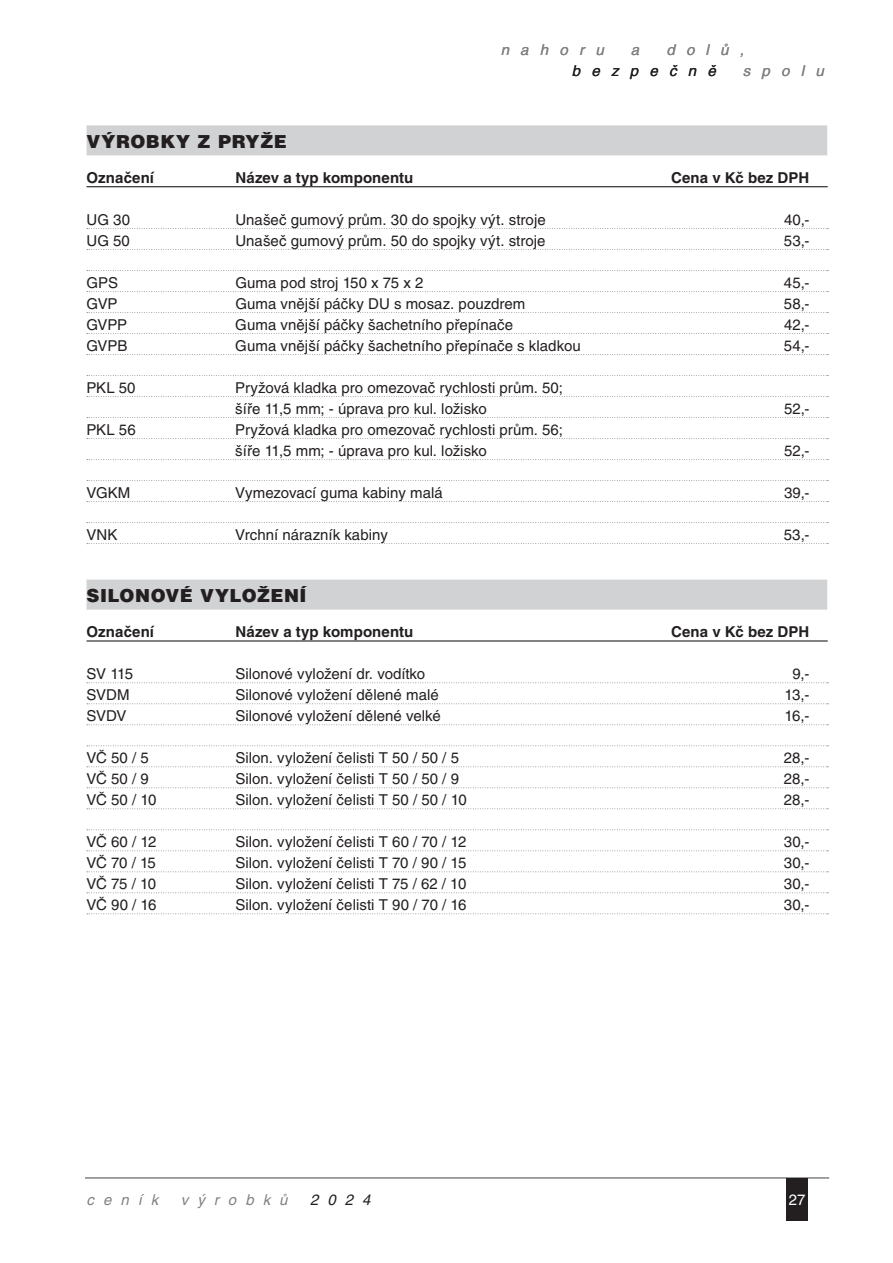
<style>
.page{position:relative;width:893px;height:1263px;background:#fff}
.page>*{position:absolute;margin:0;border:0;box-sizing:border-box;transform-origin:0 0}
.t1{font:900 18px "Helvetica CE";letter-spacing:.025em;color:#231f20}
.t2{font:15px/21px "Helvetica CE";letter-spacing:.005em;color:#231f20}
.t3{font:700 15px "Helvetica CE";letter-spacing:.01em;color:#231f20}
.t4{font:italic 15px "Helvetica CE";letter-spacing:.75em;color:#808285}
.t5{font:italic 15px "Helvetica CE";letter-spacing:.75em;color:#231f20}
.t6{font:italic 15px "Helvetica CE";letter-spacing:.6em;color:#808285}
.t7{font:15px "Helvetica CE";color:#fff}
</style>
<div class="page">
<hr style="left:85px;top:1177px;width:744px;height:2px;background:#808285">
<div style="left:787px;top:1178px;width:21px;height:42px;background:#231f20"></div>
<div style="left:87px;top:125px;width:740px;height:30px;background:#d1d2d4"></div>
<hr style="left:87px;top:186px;width:741px;height:1px;background:#231f20">
<svg style="left:87px;top:228px;width:741px;height:1px"></svg>
<svg style="left:87px;top:249px;width:741px;height:1px"></svg>
<svg style="left:87px;top:270px;width:741px;height:1px"></svg>
<svg style="left:87px;top:291px;width:741px;height:1px"></svg>
<svg style="left:87px;top:312px;width:741px;height:1px"></svg>
<svg style="left:87px;top:333px;width:741px;height:1px"></svg>
<svg style="left:87px;top:354px;width:741px;height:1px"></svg>
<svg style="left:87px;top:375px;width:741px;height:1px"></svg>
<svg style="left:87px;top:396px;width:741px;height:1px"></svg>
<svg style="left:87px;top:417px;width:741px;height:1px"></svg>
<svg style="left:87px;top:438px;width:741px;height:1px"></svg>
<svg style="left:87px;top:459px;width:741px;height:1px"></svg>
<svg style="left:87px;top:480px;width:741px;height:1px"></svg>
<svg style="left:87px;top:501px;width:741px;height:1px"></svg>
<svg style="left:87px;top:522px;width:741px;height:1px"></svg>
<svg style="left:87px;top:543px;width:741px;height:1px"></svg>
<div style="left:87px;top:580px;width:740px;height:30px;background:#d1d2d4"></div>
<hr style="left:87px;top:640px;width:741px;height:1px;background:#231f20">
<svg style="left:87px;top:682px;width:741px;height:1px"></svg>
<svg style="left:87px;top:703px;width:741px;height:1px"></svg>
<svg style="left:87px;top:724px;width:741px;height:1px"></svg>
<svg style="left:87px;top:745px;width:741px;height:1px"></svg>
<svg style="left:87px;top:766px;width:741px;height:1px"></svg>
<svg style="left:87px;top:787px;width:741px;height:1px"></svg>
<svg style="left:87px;top:808px;width:741px;height:1px"></svg>
<svg style="left:87px;top:829px;width:741px;height:1px"></svg>
<svg style="left:87px;top:850px;width:741px;height:1px"></svg>
<svg style="left:87px;top:871px;width:741px;height:1px"></svg>
<svg style="left:87px;top:892px;width:741px;height:1px"></svg>
<svg style="left:87px;top:913px;width:741px;height:1px"></svg>
<p class="t4" style="left:501px;top:41px;width:105px">nahoru</p>
<p class="t4" style="left:631px;top:41px;width:10px">a</p>
<p class="t4" style="left:666px;top:41px;width:79px">dolů,</p>
<p class="t5" style="left:572px;top:62px;width:145px">bezpečně</p>
<p class="t4" style="left:743px;top:62px;width:82px">spolu</p>
<p class="t1" style="left:87px;top:131px;width:202px">VÝROBKY Z PRYŽE</p>
<p class="t3" style="left:87px;top:169px;width:69px">Označení</p>
<p class="t3" style="left:235px;top:169px;width:180px">Název a typ komponentu</p>
<p class="t3" style="left:671px;top:169px;width:140px">Cena v Kč bez DPH</p>
<p class="t2" style="left:87px;top:209px;width:45px">UG 30</p>
<p class="t2" style="left:235px;top:209px;width:312px">Unašeč gumový prům. 30 do spojky výt. stroje</p>
<p class="t2" style="left:784px;top:209px;width:27px">40,-</p>
<p class="t2" style="left:87px;top:230px;width:45px">UG 50</p>
<p class="t2" style="left:235px;top:230px;width:312px">Unašeč gumový prům. 50 do spojky výt. stroje</p>
<p class="t2" style="left:784px;top:230px;width:27px">53,-</p>
<p class="t2" style="left:87px;top:272px;width:33px">GPS</p>
<p class="t2" style="left:235px;top:272px;width:190px">Guma pod stroj 150 x 75 x 2</p>
<p class="t2" style="left:784px;top:272px;width:27px">45,-</p>
<p class="t2" style="left:87px;top:293px;width:33px">GVP</p>
<p class="t2" style="left:235px;top:293px;width:291px">Guma vnější páčky DU s mosaz. pouzdrem</p>
<p class="t2" style="left:784px;top:293px;width:27px">58,-</p>
<p class="t2" style="left:86px;top:314px;width:42px">GVPP</p>
<p class="t2" style="left:235px;top:314px;width:279px">Guma vnější páčky šachetního přepínače</p>
<p class="t2" style="left:784px;top:314px;width:27px">42,-</p>
<p class="t2" style="left:86px;top:335px;width:42px">GVPB</p>
<p class="t2" style="left:235px;top:335px;width:347px">Guma vnější páčky šachetního přepínače s kladkou</p>
<p class="t2" style="left:784px;top:335px;width:27px">54,-</p>
<p class="t2" style="left:86px;top:377px;width:51px">PKL 50</p>
<p class="t2" style="left:235px;top:377px;width:329px">Pryžová kladka pro omezovač rychlosti prům. 50; šíře 11,5 mm; - úprava pro kul. ložisko</p>
<p class="t2" style="left:784px;top:398px;width:27px">52,-</p>
<p class="t2" style="left:86px;top:419px;width:51px">PKL 56</p>
<p class="t2" style="left:235px;top:419px;width:329px">Pryžová kladka pro omezovač rychlosti prům. 56; šíře 11,5 mm; - úprava pro kul. ložisko</p>
<p class="t2" style="left:784px;top:440px;width:27px">52,-</p>
<p class="t2" style="left:86px;top:482px;width:45px">VGKM</p>
<p class="t2" style="left:235px;top:482px;width:209px">Vymezovací guma kabiny malá</p>
<p class="t2" style="left:784px;top:482px;width:27px">39,-</p>
<p class="t2" style="left:86px;top:524px;width:32px">VNK</p>
<p class="t2" style="left:235px;top:524px;width:154px">Vrchní nárazník kabiny</p>
<p class="t2" style="left:784px;top:524px;width:27px">53,-</p>
<p class="t1" style="left:87px;top:585px;width:222px">SILONOVÉ VYLOŽENÍ</p>
<p class="t3" style="left:87px;top:623px;width:69px">Označení</p>
<p class="t3" style="left:235px;top:623px;width:180px">Název a typ komponentu</p>
<p class="t3" style="left:671px;top:623px;width:140px">Cena v Kč bez DPH</p>
<p class="t2" style="left:87px;top:663px;width:48px">SV 115</p>
<p class="t2" style="left:235px;top:663px;width:191px">Silonové vyložení dr. vodítko</p>
<p class="t2" style="left:792px;top:663px;width:18px">9,-</p>
<p class="t2" style="left:87px;top:684px;width:45px">SVDM</p>
<p class="t2" style="left:235px;top:684px;width:205px">Silonové vyložení dělené malé</p>
<p class="t2" style="left:785px;top:684px;width:26px">13,-</p>
<p class="t2" style="left:87px;top:705px;width:42px">SVDV</p>
<p class="t2" style="left:235px;top:705px;width:207px">Silonové vyložení dělené velké</p>
<p class="t2" style="left:785px;top:705px;width:26px">16,-</p>
<p class="t2" style="left:87px;top:747px;width:64px">VČ 50 / 5</p>
<p class="t2" style="left:235px;top:747px;width:225px">Silon. vyložení čelisti T 50 / 50 / 5</p>
<p class="t2" style="left:784px;top:747px;width:27px">28,-</p>
<p class="t2" style="left:87px;top:768px;width:64px">VČ 50 / 9</p>
<p class="t2" style="left:235px;top:768px;width:225px">Silon. vyložení čelisti T 50 / 50 / 9</p>
<p class="t2" style="left:784px;top:768px;width:27px">28,-</p>
<p class="t2" style="left:87px;top:789px;width:71px">VČ 50 / 10</p>
<p class="t2" style="left:235px;top:789px;width:233px">Silon. vyložení čelisti T 50 / 50 / 10</p>
<p class="t2" style="left:784px;top:789px;width:27px">28,-</p>
<p class="t2" style="left:87px;top:831px;width:71px">VČ 60 / 12</p>
<p class="t2" style="left:235px;top:831px;width:233px">Silon. vyložení čelisti T 60 / 70 / 12</p>
<p class="t2" style="left:784px;top:831px;width:27px">30,-</p>
<p class="t2" style="left:87px;top:852px;width:71px">VČ 70 / 15</p>
<p class="t2" style="left:235px;top:852px;width:233px">Silon. vyložení čelisti T 70 / 90 / 15</p>
<p class="t2" style="left:784px;top:852px;width:27px">30,-</p>
<p class="t2" style="left:87px;top:873px;width:71px">VČ 75 / 10</p>
<p class="t2" style="left:235px;top:873px;width:232px">Silon. vyložení čelisti T 75 / 62 / 10</p>
<p class="t2" style="left:784px;top:873px;width:27px">30,-</p>
<p class="t2" style="left:87px;top:894px;width:72px">VČ 90 / 16</p>
<p class="t2" style="left:235px;top:894px;width:233px">Silon. vyložení čelisti T 90 / 70 / 16</p>
<p class="t2" style="left:784px;top:894px;width:27px">30,-</p>
<p class="t4" style="left:87px;top:1191px;width:73px">ceník</p>
<p class="t6" style="left:181px;top:1191px;width:108px">výrobků</p>
<p class="t5" style="left:310px;top:1191px;width:62px">2024</p>
<p class="t7" style="left:789px;top:1191px;width:18px">27</p>
</div>
